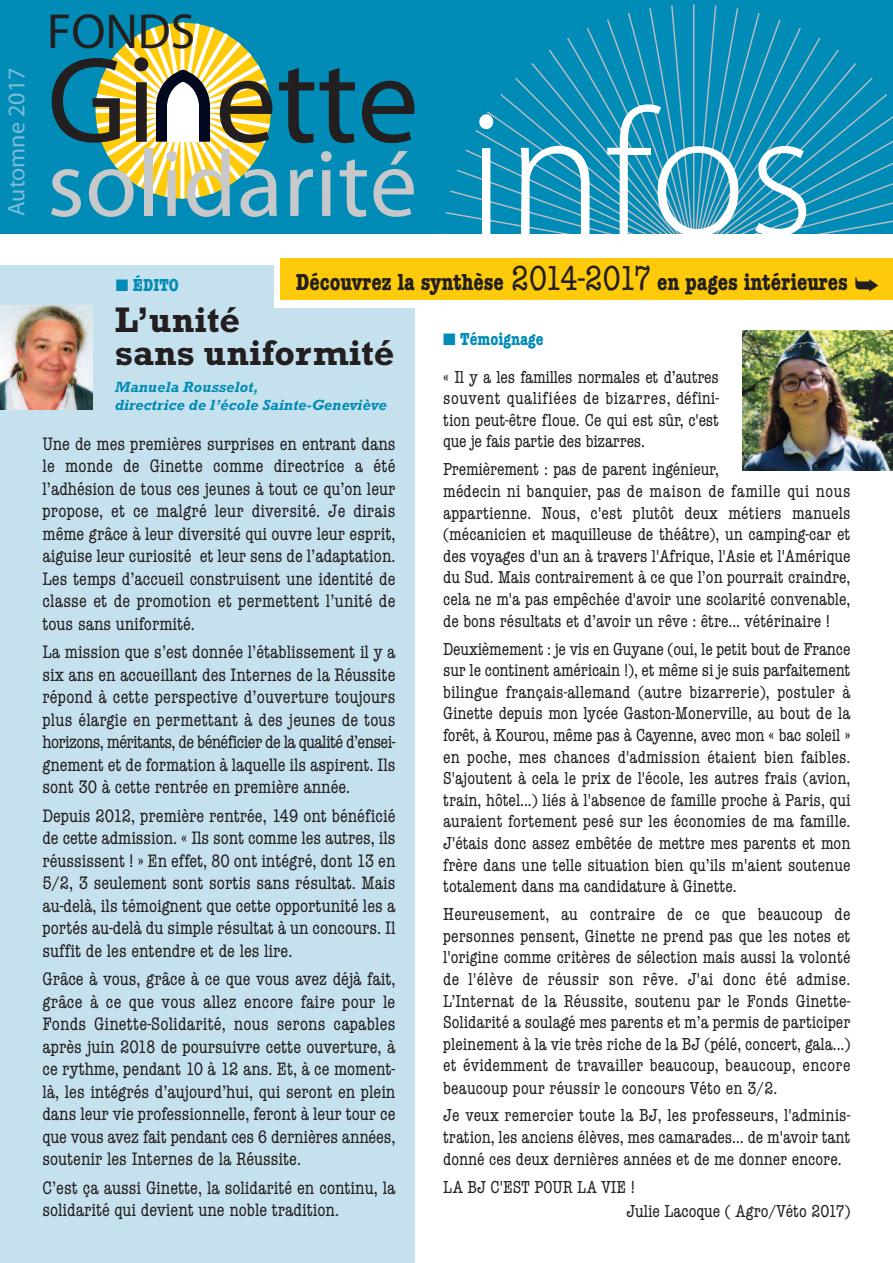
<style>
.page{position:relative;width:893px;height:1263px;background:#fff}
.page>*{position:absolute;margin:0;border:0;box-sizing:border-box;transform-origin:0 0}
.t1{font:180px "Myriad MM 215 wt 600 wd";letter-spacing:.01em;color:#fff}
.t2{font:123px "Myriad";color:#231f20}
.t3{font:94.5px "Myriad";letter-spacing:.005em;color:#c7c8ca}
.t4{font:49.5px "Myriad";color:#231f20}
.t5{font:700 36px/33px "Rockwell";color:#231f20}
.t6{font:700 condensed 24px "American Typewriter";color:#231f20}
.t7{font:24px "Myriad";color:#7bbcd9}
.t8{font:condensed 18.75px/22.5px "American Typewriter";color:#231f20;text-align:justify}
.t9{font:condensed 18px/21.6px "American Typewriter";color:#231f20;text-align:justify}
.t10{font:700 condensed 18px "American Typewriter";color:#008cb7}
.t11{font:italic 700 15px/18px "Rockwell";letter-spacing:.005em;color:#008cb7}
.s1{font-weight:400;font-size:36px}
.s2{color:#008cb7}
.s3{font-weight:700;color:#008cb7}
</style>
<div class="page">
<div style="left:0;top:266px;width:414px;height:997px;background:#c6e1ee"></div>
<div style="left:0;top:0;width:893px;height:234px;background:#008cb7"></div>
<svg style="left:96px;top:22px;width:175px;height:177px"></svg>
<svg style="left:443px;top:4px;width:450px;height:230px"></svg>
<img style="left:743px;top:331px;width:150px;height:139px">
<img style="left:0;top:305px;width:92px;height:104px">
<div style="left:274px;top:266px;width:145px;height:42px;background:#fff"></div>
<div style="left:281px;top:258px;width:612px;height:42px;background:#feca0a"></div>
<h3 class="t7" style="left:7px;top:216px;width:150px;rotate:-90deg">Automne 2017</h3>
<h3 class="t4" style="left:47px;top:13px;width:150px">FONDS</h3>
<h2 class="t2" style="left:47px;top:54px;width:373px">Gi ette</h2>
<h3 class="t3" style="left:47px;top:149px;width:371px">solidarité</h3>
<h1 class="t1" style="left:467px;top:107px;width:348px">infos</h1>
<h3 class="t6" style="left:296px;top:263px;width:554px">Découvrez la synthèse <span class="s1">2014-2017</span> en pages intérieures</h3>
<p class="t10" style="left:116px;top:271px;width:65px">■ ÉDITO</p>
<h3 class="t5" style="left:115px;top:303px;width:281px">L’unité<br>sans uniformité</h3>
<p class="t11" style="left:115px;top:377px;width:273px">Manuela Rousselot,<br>directrice de l’école Sainte-Geneviève</p>
<p class="t8" style="left:43px;top:432px;width:354px">Une de mes premières surprises en entrant dans le monde de Ginette comme directrice a été l’adhésion de tous ces jeunes à tout ce qu’on leur propose, et ce malgré leur diversité. Je dirais même grâce à leur diversité qui ouvre leur esprit, aiguise leur curiosité et leur sens de l’adaptation.<br>Les temps d’accueil construisent une identité de classe et de promotion et permettent l’unité de tous sans uniformité.</p>
<p class="t8" style="left:43px;top:640px;width:354px">La mission que s’est donnée l’établissement il y a six ans en accueillant des Internes de la Réussite répond à cette perspective d’ouverture toujours plus élargie en permettant à des jeunes de tous horizons, méritants, de bénéficier de la qualité d’ensei&shy;gnement et de formation à laquelle ils aspirent. Ils sont 30 à cette rentrée en première année.</p>
<p class="t8" style="left:42px;top:804px;width:354px">Depuis 2012, première rentrée, 149 ont bénéficié de cette admission. « Ils sont comme les autres, ils réussissent ! » En effet, 80 ont intégré, dont 13 en 5/2, 3 seulement sont sortis sans résultat. Mais au-delà, ils témoignent que cette opportunité les a portés au-delà du simple résultat à un concours. Il suffit de les entendre et de les lire.</p>
<p class="t8" style="left:42px;top:967px;width:354px">Grâce à vous, grâce à ce que vous avez déjà fait, grâce à ce que vous allez encore faire pour le Fonds Ginette-Solidarité, nous serons capables après juin 2018 de poursuivre cette ouverture, à ce rythme, pendant 10 à 12 ans. Et, à ce moment&shy;là, les intégrés d’aujourd’hui, qui seront en plein dans leur vie professionnelle, feront à leur tour ce que vous avez fait pendant ces 6 dernières années, soutenir les Internes de la Réussite.</p>
<p class="t8" style="left:42px;top:1176px;width:354px">C’est ça aussi Ginette, la solidarité en continu, la solidarité qui devient une noble tradition.</p>
<p class="t9" style="left:443px;top:319px;width:277px;line-height:38px"><span class="s2">■</span> <span class="s3">Témoignage<br></span>« Il y a les familles normales et d’autres</p>
<p class="t9" style="left:443px;top:387px;width:277px">souvent qualifiées de bizarres, défini&shy;tion peut-être floue. Ce qui est sûr, c'est que je fais partie des bizarres.</p>
<p class="t9" style="left:443px;top:458px;width:409px;text-align:left">Premièrement : pas de parent ingénieur,<br>médecin ni banquier, pas de maison de famille qui nous appartienne. Nous, c'est plutôt deux métiers manuels (mécanicien et maquilleuse de théâtre), un camping-car et des voyages d'un an à travers l'Afrique, l'Asie et l'Amérique du Sud. Mais contrairement à ce que l’on pourrait craindre, cela ne m'a pas empêchée d'avoir une scolarité convenable, de bons résultats et d’avoir un rêve : être... vétérinaire !</p>
<p class="t9" style="left:443px;top:637px;width:409px">Deuxièmement : je vis en Guyane (oui, le petit bout de France sur le continent américain !), et même si je suis parfaitement bilingue français-allemand (autre bizarrerie), postuler à Ginette depuis mon lycée Gaston-Monerville, au bout de la forêt, à Kourou, même pas à Cayenne, avec mon « bac soleil » en poche, mes chances d'admission étaient bien faibles.<br>S'ajoutent à cela le prix de l'école, les autres frais (avion, train, hôtel...) liés à l'absence de famille proche à Paris, qui auraient fortement pesé sur les économies de ma famille.<br>J'étais donc assez embêtée de mettre mes parents et mon frère dans une telle situation bien qu’ils m'aient soutenue totalement dans ma candidature à Ginette.</p>
<p class="t9" style="left:443px;top:903px;width:409px">Heureusement, au contraire de ce que beaucoup de personnes pensent, Ginette ne prend pas que les notes et l'origine comme critères de sélection mais aussi la volonté de l'élève de réussir son rêve. J'ai donc été admise.<br>L’Internat de la Réussite, soutenu par le Fonds Ginette-Solidarité a soulagé mes parents et m’a permis de participer pleinement à la vie très riche de la BJ (pélé, concert, gala...) et évidemment de travailler beaucoup, beaucoup, encore beaucoup pour réussir le concours Véto en 3/2.</p>
<p class="t9" style="left:443px;top:1104px;width:409px">Je veux remercier toute la BJ, les professeurs, l'adminis&shy;tration, les anciens élèves, mes camarades… de m'avoir tant donné ces deux dernières années et de me donner encore.</p>
<p class="t9" style="left:626px;top:1175px;width:226px;line-height:24px;text-indent:-183px">LA BJ C'EST POUR LA VIE !<br>Julie Lacoque ( Agro/Véto 2017)</p>
</div>
